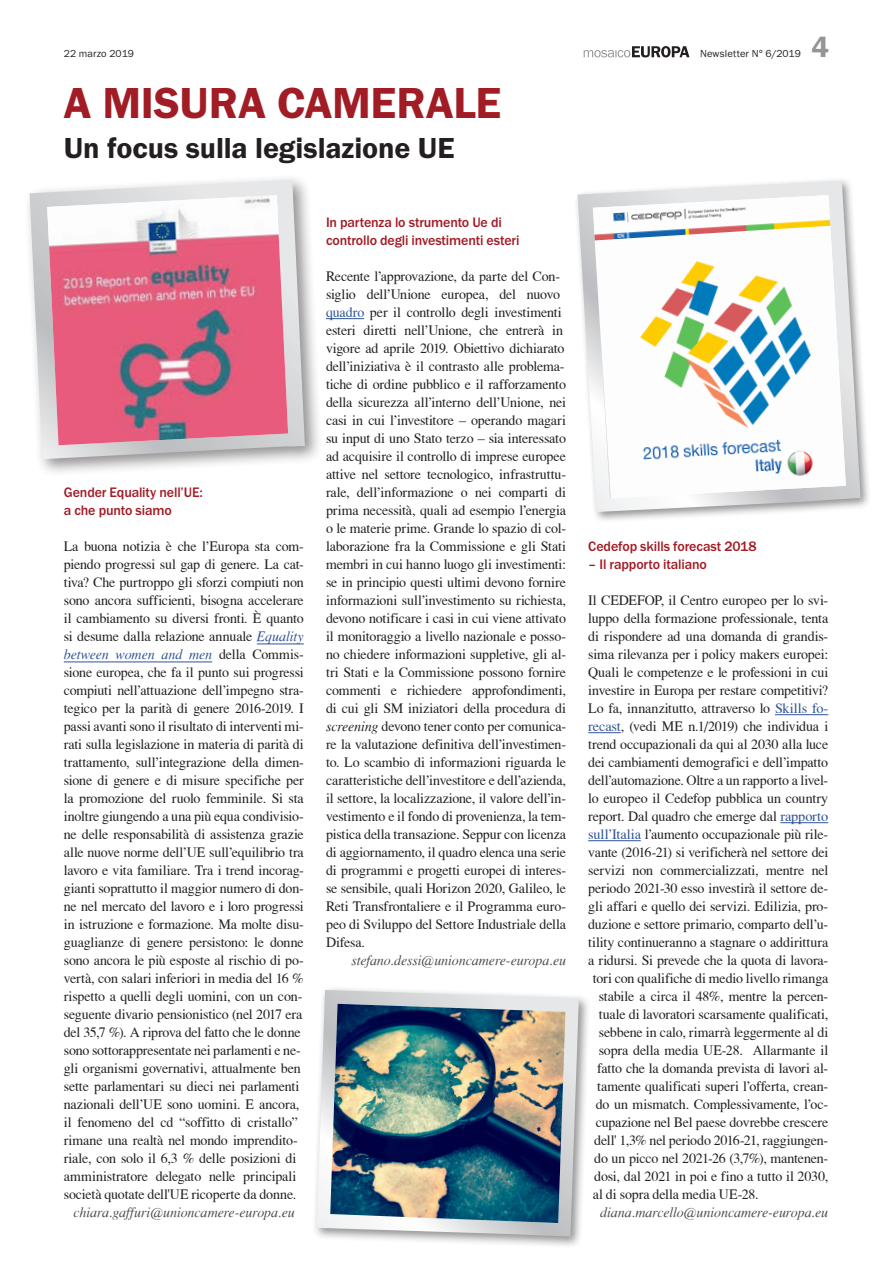
<style>
.page{position:relative;width:893px;height:1263px;background:#fff}
.page>*{position:absolute;margin:0;border:0;box-sizing:border-box;transform-origin:0 0}
.Titel_30{font:600 45px "Franklin Gothic Itc T";letter-spacing:-.005em;color:#a11c25}
.Untertitel_20{font:600 30px "Franklin Gothic Itc T";letter-spacing:-.005em;color:#231f20}
.t1{font:600 30px "Franklin Gothic Itc T";color:#939598}
.Grundschrift{font:14.25px/18px "T Acc LAD";letter-spacing:-.01em;color:#231f20}
.Zwischentitel{font:500 14.25px/18px "Franklin Gothic Itc T";letter-spacing:-.01em;color:#a11c25}
.Autor{font:14.25px "T Acc LAD Italic";letter-spacing:-.005em;color:#4b4c4d}
.t2{font:10.5px "Franklin Gothic Itc T";letter-spacing:.01em;color:#231f20}
.s1{font-family:"T Acc LAD Italic";color:#2f5496}
.s2{color:#2f5496}
.s3{font-family:"T Acc LAD Italic"}
</style>
<div class="page">
<svg style="left:584px;top:46px;width:105px;height:11px"></svg>
<hr style="left:326px;top:318px;width:38px;height:1px;background:#2f5496">
<hr style="left:775px;top:714px;width:53px;height:1px;background:#2f5496">
<hr style="left:588px;top:732px;width:33px;height:1px;background:#2f5496">
<hr style="left:780px;top:822px;width:48px;height:1px;background:#2f5496">
<hr style="left:588px;top:840px;width:53px;height:1px;background:#2f5496">
<hr style="left:257px;top:644px;width:47px;height:1px;background:#2f5496">
<hr style="left:64px;top:662px;width:148px;height:1px;background:#2f5496">
<div style="left:313px;top:985px;width:278px;height:264px;background:#231f20;opacity:.5"></div>
<svg style="left:317px;top:990px;width:262px;height:246px"></svg>
<img style="left:330px;top:1004px;width:235px;height:219px">
<div style="left:23px;top:174px;width:300px;height:303px;background:#231f20;opacity:.5"></div>
<svg style="left:30px;top:180px;width:275px;height:279px"></svg>
<img style="left:47px;top:195px;width:241px;height:250px">
<div style="left:574px;top:177px;width:298px;height:347px;background:#231f20;opacity:.5"></div>
<svg style="left:578px;top:181px;width:283px;height:331px"></svg>
<img style="left:593px;top:195px;width:253px;height:303px">
<p class="t2" style="left:64px;top:48px;width:72px">22 marzo 2019</p>
<p class="t2" style="left:700px;top:48px;width:103px">Newsletter N° 6/2019</p>
<p class="Titel_30" style="left:64px;top:77px;width:439px">A MISURA CAMERALE</p>
<p class="Untertitel_20" style="left:64px;top:131px;width:392px">Un focus sulla legislazione UE</p>
<h2 class="t1" style="left:812px;top:30px;width:19px">4</h2>
<p class="Zwischentitel" style="left:64px;top:483px;width:141px">Gender Equality nell’UE: a che punto siamo</p>
<p class="Grundschrift" style="left:64px;top:537px;width:242px">La buona notizia è che l’Europa sta com&shy;piendo progressi sul gap di genere. La cat&shy;tiva? Che purtroppo gli sforzi compiuti non sono ancora sufficienti, bisogna accelerare il cambiamento su diversi fronti. È quanto si desume dalla relazione annuale <span class="s1">Equality between women and men</span> della Commis&shy;sione europea, che fa il punto sui progressi compiuti nell’attuazione dell’impegno stra&shy;tegico per la parità di genere 2016-2019. I passi avanti sono il risultato di interventi mi&shy;rati sulla legislazione in materia di parità di trattamento, sull’integrazione della dimen&shy;sione di genere e di misure specifiche per la promozione del ruolo femminile. Si sta inoltre giungendo a una più equa condivisio&shy;ne delle responsabilità di assistenza grazie alle nuove norme dell’UE sull’equilibrio tra lavoro e vita familiare. Tra i trend incorag&shy;gianti soprattutto il maggior numero di don&shy;ne nel mercato del lavoro e i loro progressi in istruzione e formazione. Ma molte disu&shy;guaglianze di genere persistono: le donne sono ancora le più esposte al rischio di po&shy;vertà, con salari inferiori in media del 16 % rispetto a quelli degli uomini, con un con&shy;seguente divario pensionistico (nel 2017 era del 35,7 %). A riprova del fatto che le donne sono sottorappresentate nei parlamenti e ne&shy;gli organismi governativi, attualmente ben sette parlamentari su dieci nei parlamenti nazionali dell’UE sono uomini. E ancora, il fenomeno del cd “soffitto di cristallo” rimane una realtà nel mondo imprendito&shy;riale, con solo il 6,3 % delle posizioni di amministratore delegato nelle principali società quotate dell'UE ricoperte da donne.</p>
<p class="Autor" style="left:74px;top:1204px;width:223px">chiara.gaffuri@unioncamere-europa.eu</p>
<p class="Zwischentitel" style="left:326px;top:213px;width:195px">In partenza lo strumento Ue di controllo degli investimenti esteri</p>
<p class="Grundschrift" style="left:326px;top:267px;width:242px">Recente l’approvazione, da parte del Con&shy;siglio dell’Unione europea, del nuovo <span class="s2">quadro</span> per il controllo degli investimenti esteri diretti nell’Unione, che entrerà in vigore ad aprile 2019. Obiettivo dichiarato dell’iniziativa è il contrasto alle problema&shy;tiche di ordine pubblico e il rafforzamento della sicurezza all’interno dell’Unione, nei casi in cui l’investitore – operando magari su input di uno Stato terzo – sia interessato ad acquisire il controllo di imprese europee attive nel settore tecnologico, infrastruttu&shy;rale, dell’informazione o nei comparti di prima necessità, quali ad esempio l’energia o le materie prime. Grande lo spazio di col&shy;laborazione fra la Commissione e gli Stati membri in cui hanno luogo gli investimenti: se in principio questi ultimi devono fornire informazioni sull’investimento su richiesta, devono notificare i casi in cui viene attivato il monitoraggio a livello nazionale e posso&shy;no chiedere informazioni suppletive, gli al&shy;tri Stati e la Commissione possono fornire commenti e richiedere approfondimenti, di cui gli SM iniziatori della procedura di <span class="s3">screening</span> devono tener conto per comunica&shy;re la valutazione definitiva dell’investimen&shy;to. Lo scambio di informazioni riguarda le caratteristiche dell’investitore e dell’azienda, il settore, la localizzazione, il valore dell’in&shy;vestimento e il fondo di provenienza, la tem&shy;pistica della transazione. Seppur con licenza di aggiornamento, il quadro elenca una serie di programmi e progetti europei di interes&shy;se sensibile, quali Horizon 2020, Galileo, le Reti Transfrontaliere e il Programma euro&shy;peo di Sviluppo del Settore Industriale della Difesa.</p>
<p class="Autor" style="left:351px;top:952px;width:216px">stefano.dessi@unioncamere-europa.eu</p>
<p class="Zwischentitel" style="left:588px;top:537px;width:170px">Cedefop skills forecast 2018</p>
<p class="Zwischentitel" style="left:588px;top:555px;width:120px">– Il rapporto italiano</p>
<p class="Grundschrift" style="left:588px;top:591px;width:242px">Il CEDEFOP, il Centro europeo per lo svi-</p>
<p class="Grundschrift" style="left:588px;top:609px;width:241px">luppo della formazione professionale, tenta</p>
<p class="Grundschrift" style="left:588px;top:627px;width:242px">di rispondere ad una domanda di grandis-</p>
<p class="Grundschrift" style="left:588px;top:645px;width:242px">sima rilevanza per i policy makers europei:</p>
<p class="Grundschrift" style="left:588px;top:663px;width:242px">Quali le competenze e le professioni in cui</p>
<p class="Grundschrift" style="left:588px;top:681px;width:241px">investire in Europa per restare competitivi?</p>
<p class="Grundschrift" style="left:588px;top:699px;width:242px">Lo fa, innanzitutto, attraverso lo <span class="s2">Skills fo-</span></p>
<p class="Grundschrift" style="left:588px;top:717px;width:241px"><span class="s2">recast</span>, (vedi ME n.1/2019) che individua i</p>
<p class="Grundschrift" style="left:588px;top:735px;width:242px">trend occupazionali da qui al 2030 alla luce</p>
<p class="Grundschrift" style="left:588px;top:753px;width:241px">dei cambiamenti demografici e dell’impatto</p>
<p class="Grundschrift" style="left:588px;top:771px;width:242px">dell’automazione. Oltre a un rapporto a livel-</p>
<p class="Grundschrift" style="left:588px;top:789px;width:241px">lo europeo il Cedefop pubblica un country</p>
<p class="Grundschrift" style="left:588px;top:807px;width:241px">report. Dal quadro che emerge dal <span class="s2">rapporto</span></p>
<p class="Grundschrift" style="left:588px;top:825px;width:242px"><span class="s2">sull’Italia</span> l’aumento occupazionale più rile-</p>
<p class="Grundschrift" style="left:588px;top:843px;width:242px">vante (2016-21) si verificherà nel settore dei</p>
<p class="Grundschrift" style="left:588px;top:861px;width:242px">servizi non commercializzati, mentre nel</p>
<p class="Grundschrift" style="left:588px;top:879px;width:242px">periodo 2021-30 esso investirà il settore de-</p>
<p class="Grundschrift" style="left:588px;top:897px;width:242px">gli affari e quello dei servizi. Edilizia, pro-</p>
<p class="Grundschrift" style="left:588px;top:915px;width:242px">duzione e settore primario, comparto dell’u-</p>
<p class="Grundschrift" style="left:588px;top:933px;width:241px">tility continueranno a stagnare o addirittura</p>
<p class="Grundschrift" style="left:588px;top:951px;width:242px">a ridursi. Si prevede che la quota di lavora-</p>
<p class="Grundschrift" style="left:593px;top:969px;width:237px">tori con qualifiche di medio livello rimanga</p>
<p class="Grundschrift" style="left:599px;top:987px;width:231px">stabile a circa il 48%, mentre la percen-</p>
<p class="Grundschrift" style="left:599px;top:1005px;width:231px">tuale di lavoratori scarsamente qualificati,</p>
<p class="Grundschrift" style="left:599px;top:1023px;width:231px">sebbene in calo, rimarrà leggermente al di</p>
<p class="Grundschrift" style="left:599px;top:1041px;width:231px">sopra della media UE-28. Allarmante il</p>
<p class="Grundschrift" style="left:597px;top:1059px;width:233px">fatto che la domanda prevista di lavori al-</p>
<p class="Grundschrift" style="left:597px;top:1077px;width:233px">tamente qualificati superi l’offerta, crean-</p>
<p class="Grundschrift" style="left:596px;top:1095px;width:234px">do un mismatch. Complessivamente, l’oc-</p>
<p class="Grundschrift" style="left:596px;top:1113px;width:234px">cupazione nel Bel paese dovrebbe crescere</p>
<p class="Grundschrift" style="left:594px;top:1131px;width:236px">dell' 1,3% nel periodo 2016-21, raggiungen-</p>
<p class="Grundschrift" style="left:594px;top:1149px;width:236px">do un picco nel 2021-26 (3,7%), mantenen-</p>
<p class="Grundschrift" style="left:594px;top:1167px;width:235px">dosi, dal 2021 in poi e fino a tutto il 2030,</p>
<p class="Grundschrift" style="left:593px;top:1185px;width:167px">al di sopra della media UE-28.</p>
<p class="Autor" style="left:600px;top:1204px;width:230px">diana.marcello@unioncamere-europa.eu</p>
</div>
